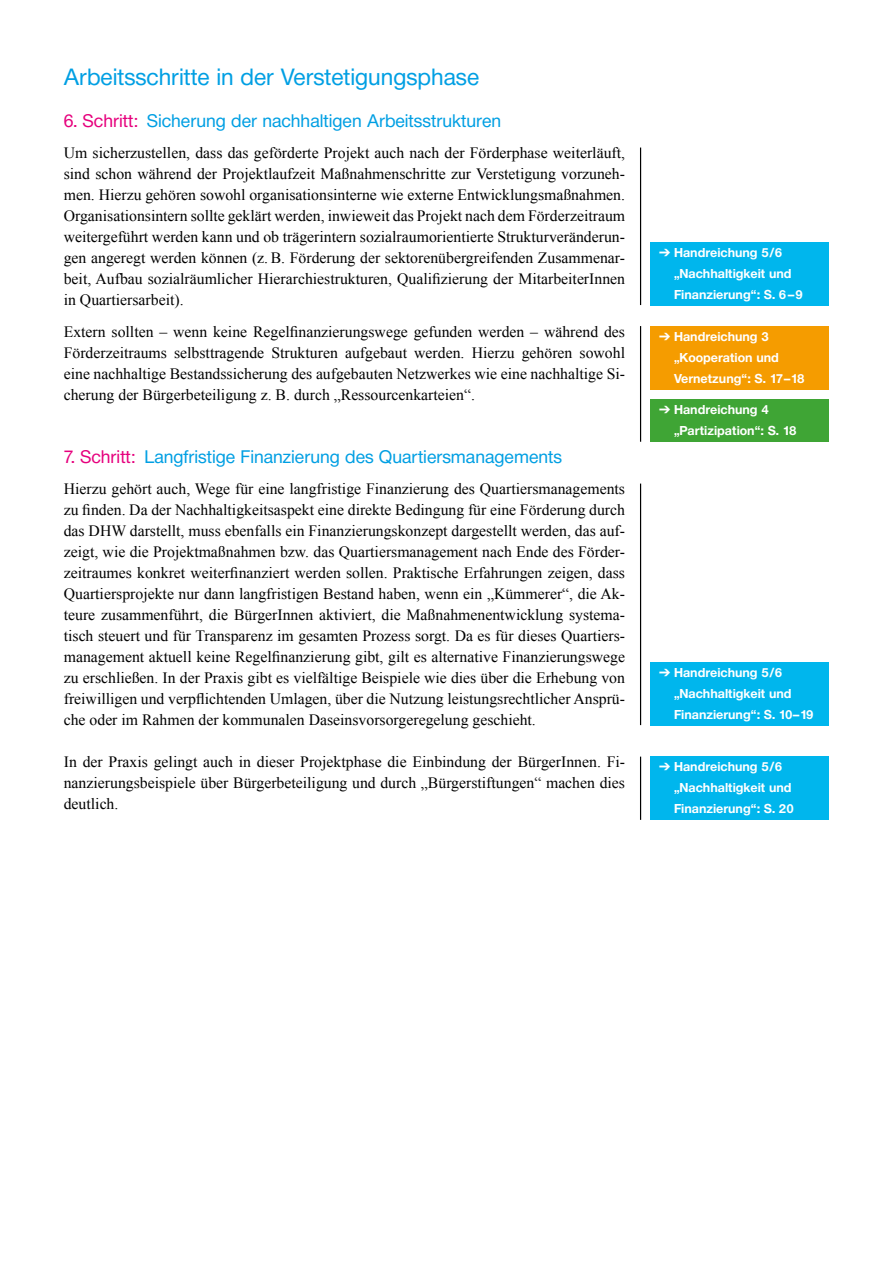
<style>
.page{position:relative;width:893px;height:1263px;background:#fff}
.page>*{position:absolute;margin:0;border:0;box-sizing:border-box;transform-origin:0 0}
.t1{font:23.25px "Neue Helvetica BQ";color:#009fe3}
.t2{font:18px "Neue Helvetica BQ";color:#009fe3}
.t3{font:15.75px/21px "Times New Roman";color:#000;text-align:justify}
.t4{font:700 12.75px/21px "Neue Helvetica BQ";color:#fff}
.s1{color:#e6007d}
</style>
<div class="page">
<hr style="left:640px;top:148px;width:1px;height:157px;background:#000">
<hr style="left:640px;top:326px;width:1px;height:116px;background:#000">
<hr style="left:640px;top:484px;width:1px;height:241px;background:#000">
<hr style="left:640px;top:757px;width:1px;height:63px;background:#000">
<div style="left:651px;top:242px;width:178px;height:63px;background:#00b6ed"></div>
<div style="left:651px;top:326px;width:178px;height:63px;background:#f59c00"></div>
<div style="left:651px;top:400px;width:178px;height:42px;background:#3fa535"></div>
<div style="left:651px;top:757px;width:178px;height:63px;background:#00b6ed"></div>
<div style="left:651px;top:662px;width:178px;height:63px;background:#00b6ed"></div>
<h1 class="t1" style="left:64px;top:62px;width:417px">Arbeitsschritte in der Verstetigungsphase</h1>
<p class="t2" style="left:64px;top:109px;width:439px"><span class="s1">6. Schritt:</span> Sicherung der nachhaltigen Arbeitsstrukturen</p>
<p class="t3" style="left:64px;top:142px;width:563px">Um sicherzustellen, dass das geförderte Projekt auch nach der Förderphase weiterläuft, sind schon während der Projektlaufzeit Maßnahmenschritte zur Verstetigung vorzuneh&shy;men. Hierzu gehören sowohl organisationsinterne wie externe Entwicklungsmaßnahmen.<br>Organisationsintern sollte geklärt werden, inwieweit das Projekt nach dem Förderzeitraum weitergeführt werden kann und ob trägerintern sozialraumorientierte Strukturveränderun&shy;gen angeregt werden können (z. B. Förderung der sektorenübergreifenden Zusammenar&shy;beit, Aufbau sozialräumlicher Hierarchiestrukturen, Qualifizierung der MitarbeiterInnen in Quartiersarbeit).</p>
<p class="t3" style="left:64px;top:320px;width:563px">Extern sollten – wenn keine Regelfinanzierungswege gefunden werden – während des Förderzeitraums selbsttragende Strukturen aufgebaut werden. Hierzu gehören sowohl eine nachhaltige Bestandssicherung des aufgebauten Netzwerkes wie eine nachhaltige Si&shy;cherung der Bürgerbeteiligung z. B. durch „Ressourcenkarteien“.</p>
<p class="t2" style="left:64px;top:445px;width:500px"><span class="s1">7. Schritt:</span> Langfristige Finanzierung des Quartiersmanagements</p>
<p class="t3" style="left:64px;top:478px;width:563px">Hierzu gehört auch, Wege für eine langfristige Finanzierung des Quartiersmanagements zu finden. Da der Nachhaltigkeitsaspekt eine direkte Bedingung für eine Förderung durch das DHW darstellt, muss ebenfalls ein Finanzierungskonzept dargestellt werden, das auf&shy;zeigt, wie die Projektmaßnahmen bzw. das Quartiersmanagement nach Ende des Förder&shy;zeitraumes konkret weiterfinanziert werden sollen. Praktische Erfahrungen zeigen, dass Quartiersprojekte nur dann langfristigen Bestand haben, wenn ein „Kümmerer“, die Ak&shy;teure zusammenführt, die BürgerInnen aktiviert, die Maßnahmenentwicklung systema&shy;tisch steuert und für Transparenz im gesamten Prozess sorgt. Da es für dieses Quartiers&shy;management aktuell keine Regelfinanzierung gibt, gilt es alternative Finanzierungswege zu erschließen. In der Praxis gibt es vielfältige Beispiele wie dies über die Erhebung von freiwilligen und verpflichtenden Umlagen, über die Nutzung leistungsrechtlicher Ansprü&shy;che oder im Rahmen der kommunalen Daseinsvorsorgeregelung geschieht.</p>
<p class="t3" style="left:64px;top:751px;width:563px">In der Praxis gelingt auch in dieser Projektphase die Einbindung der BürgerInnen. Fi&shy;nanzierungsbeispiele über Bürgerbeteiligung und durch „Bürgerstiftungen“ machen dies deutlich.</p>
<p class="t4" style="left:674px;top:241px;width:130px;text-indent:-15px">➔ Handreichung 5/6 „Nachhaltigkeit und<br>Finanzierung“: S. 6–9</p>
<p class="t4" style="left:674px;top:325px;width:132px;text-indent:-15px">➔ Handreichung 3 „Kooperation und<br>Vernetzung“: S. 17–18</p>
<p class="t4" style="left:674px;top:399px;width:124px;text-indent:-15px">➔ Handreichung 4 „Partizipation“: S. 18</p>
<p class="t4" style="left:674px;top:661px;width:141px;text-indent:-15px">➔ Handreichung 5/6 „Nachhaltigkeit und<br>Finanzierung“: S. 10–19</p>
<p class="t4" style="left:674px;top:756px;width:121px;text-indent:-15px">➔ Handreichung 5/6 „Nachhaltigkeit und<br>Finanzierung“: S. 20</p>
</div>
